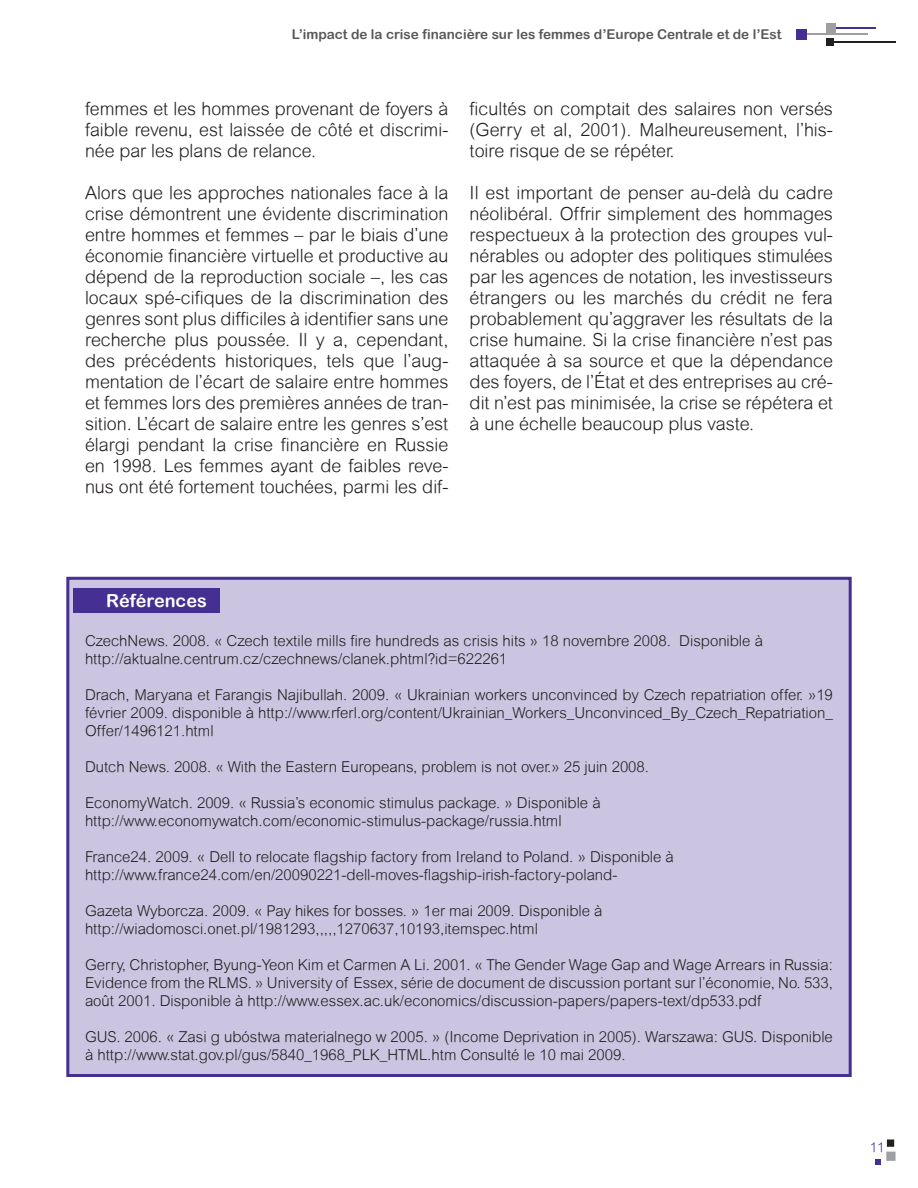
<style>
.page{position:relative;width:918px;height:1188px;background:#fff}
.page>*{position:absolute;margin:0;border:0;box-sizing:border-box;transform-origin:0 0}
.BODYBRIEFS{font:300 18px/21px "Arial Rounded MT";color:#231f20;text-align:justify}
.SUBTITULOS{font:18px "Arial Rounded MT Bold";color:#fff}
.BODYBRIEFS-2{font:300 15px/18px "Arial Rounded MT";color:#231f20;text-align:justify}
.t1{font:13.5px "Arial Rounded MT Bold";color:#57585a}
.t2{font:300 13.5px "Arial Rounded MT";color:#452f92}
</style>
<div class="page">
<hr style="left:835px;top:27px;width:41px;height:1px;background:#452f92">
<hr style="left:804px;top:34px;width:64px;height:1px;background:#9d9fa2">
<hr style="left:831px;top:41px;width:65px;height:1px;background:#231f20">
<div style="left:827px;top:38px;width:7px;height:7px;background:#231f20"></div>
<div style="left:826px;top:23px;width:9px;height:10px;background:#9d9fa2"></div>
<div style="left:796px;top:30px;width:10px;height:10px;background:#452f92"></div>
<div style="left:887px;top:1140px;width:7px;height:7px;background:#231f20"></div>
<div style="left:886px;top:1152px;width:10px;height:9px;background:#9d9fa2"></div>
<svg style="left:875px;top:1159px;width:6px;height:6px"></svg>
<div style="left:66px;top:577px;width:786px;height:500px;background:#ccc5e1;border:3px solid #452f92"></div>
<div style="left:73px;top:588px;width:146px;height:25px;background:#452f92"></div>
<p class="t1" style="left:292px;top:26px;width:491px">L’impact de la crise financière sur les femmes d’Europe Centrale et de l’Est</p>
<p class="BODYBRIEFS" style="left:85px;top:98px;width:365px">femmes et les hommes provenant de foyers à faible revenu, est laissée de côté et discrimi&shy;née par les plans de relance.</p>
<p class="BODYBRIEFS" style="left:85px;top:182px;width:365px">Alors que les approches nationales face à la crise démontrent une évidente discrimination entre hommes et femmes – par le biais d’une économie financière virtuelle et productive au dépend de la reproduction sociale –, les cas locaux spé-cifiques de la discrimination des genres sont plus difficiles à identifier sans une recherche plus poussée. Il y a, cependant, des précédents historiques, tels que l’aug&shy;mentation de l’écart de salaire entre hommes et femmes lors des premières années de tran&shy;sition. L’écart de salaire entre les genres s’est élargi pendant la crise financière en Russie en 1998. Les femmes ayant de faibles reve&shy;nus ont été fortement touchées, parmi les dif-</p>
<p class="BODYBRIEFS" style="left:470px;top:98px;width:365px">ficultés on comptait des salaires non versés (Gerry et al, 2001). Malheureusement, l’his&shy;toire risque de se répéter.</p>
<p class="BODYBRIEFS" style="left:470px;top:182px;width:365px">Il est important de penser au-delà du cadre néolibéral. Offrir simplement des hommages respectueux à la protection des groupes vul&shy;nérables ou adopter des politiques stimulées par les agences de notation, les investisseurs étrangers ou les marchés du crédit ne fera probablement qu’aggraver les résultats de la crise humaine. Si la crise financière n’est pas attaquée à sa source et que la dépendance des foyers, de l’État et des entreprises au cré&shy;dit n’est pas minimisée, la crise se répétera et à une échelle beaucoup plus vaste.</p>
<p class="SUBTITULOS" style="left:106px;top:590px;width:102px">Références</p>
<p class="BODYBRIEFS-2" style="left:85px;top:631px;width:679px">CzechNews. 2008. « Czech textile mills fire hundreds as crisis hits » 18 novembre 2008. Disponible à</p>
<p class="BODYBRIEFS-2" style="left:85px;top:649px;width:424px">http://aktualne.centrum.cz/czechnews/clanek.phtml?id=622261</p>
<p class="BODYBRIEFS-2" style="left:85px;top:685px;width:749px">Drach, Maryana et Farangis Najibullah. 2009. « Ukrainian workers unconvinced by Czech repatriation offer. »19 février 2009. disponible à http://www.rferl.org/content/Ukrainian_Workers_Unconvinced_By_Czech_Repatriation_ Offer/1496121.html</p>
<p class="BODYBRIEFS-2" style="left:85px;top:757px;width:566px">Dutch News. 2008. « With the Eastern Europeans, problem is not over.» 25 juin 2008.</p>
<p class="BODYBRIEFS-2" style="left:85px;top:793px;width:517px">EconomyWatch. 2009. « Russia’s economic stimulus package. » Disponible à</p>
<p class="BODYBRIEFS-2" style="left:85px;top:811px;width:478px">http://www.economywatch.com/economic-stimulus-package/russia.html</p>
<p class="BODYBRIEFS-2" style="left:85px;top:847px;width:590px">France24. 2009. « Dell to relocate flagship factory from Ireland to Poland. » Disponible à</p>
<p class="BODYBRIEFS-2" style="left:85px;top:865px;width:534px">http://www.france24.com/en/20090221-dell-moves-flagship-irish-factory-poland-</p>
<p class="BODYBRIEFS-2" style="left:85px;top:901px;width:519px">Gazeta Wyborcza. 2009. « Pay hikes for bosses. » 1er mai 2009. Disponible à</p>
<p class="BODYBRIEFS-2" style="left:85px;top:919px;width:454px">http://wiadomosci.onet.pl/1981293,,,,,1270637,10193,itemspec.html</p>
<p class="BODYBRIEFS-2" style="left:85px;top:955px;width:750px">Gerry, Christopher, Byung-Yeon Kim et Carmen A Li. 2001. « The Gender Wage Gap and Wage Arrears in Russia:<br>Evidence from the RLMS. » University of Essex, série de document de discussion portant sur l’économie, No. 533, août 2001. Disponible à http://www.essex.ac.uk/economics/discussion-papers/papers-text/dp533.pdf</p>
<p class="BODYBRIEFS-2" style="left:85px;top:1027px;width:749px">GUS. 2006. « Zasięg ubóstwa materialnego w 2005. » (Income Deprivation in 2005). Warszawa: GUS. Disponible à http://www.stat.gov.pl/gus/5840_1968_PLK_HTML.htm Consulté le 10 mai 2009.</p>
<p class="t2" style="left:870px;top:1139px;width:16px">11</p>
</div>
